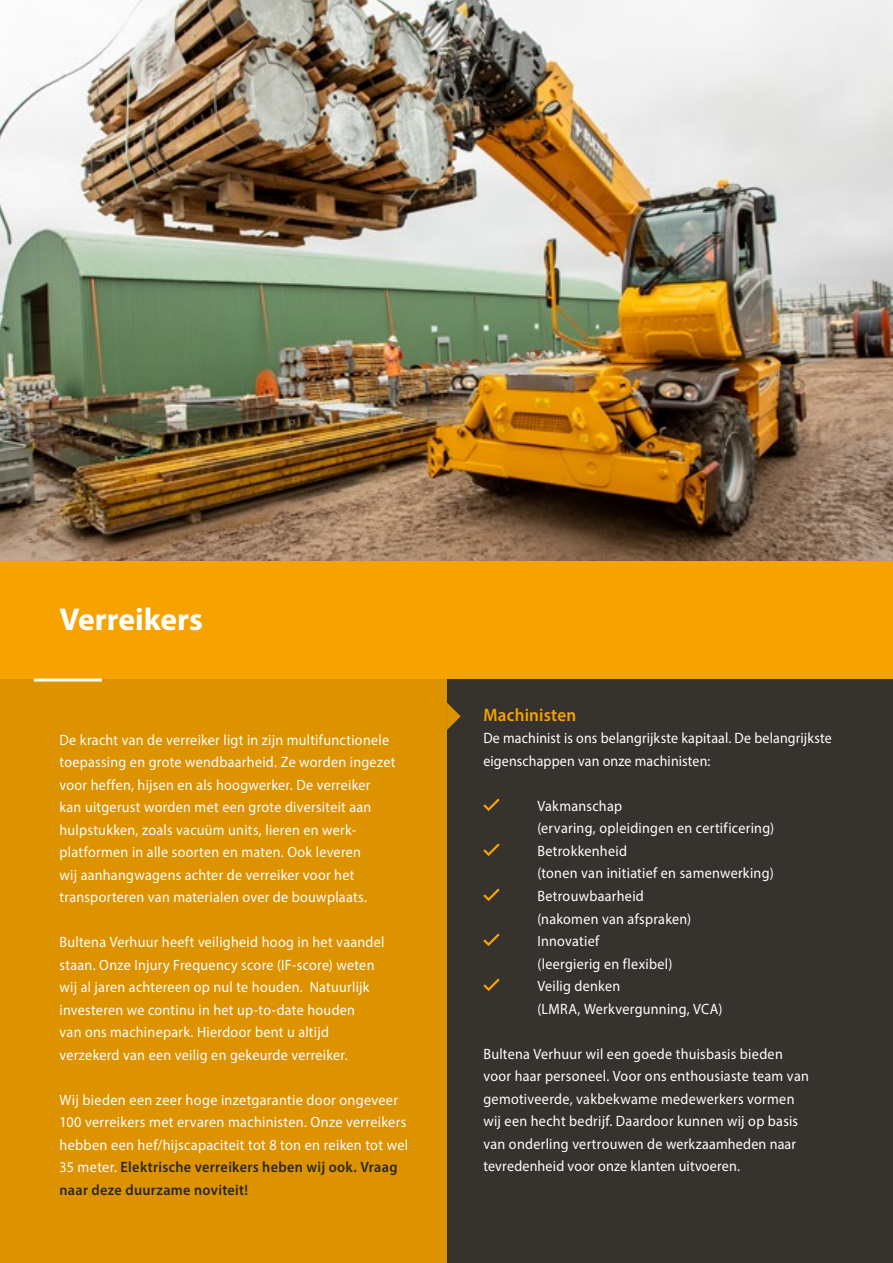
<style>
.page{position:relative;width:893px;height:1263px;background:#fff}
.page>*{position:absolute;margin:0;border:0;box-sizing:border-box;transform-origin:0 0}
.t1{font:700 31.65px "Myriad Pro";letter-spacing:-.005em;color:#fff}
.t2{font:600 18px "Myriad Pro";letter-spacing:.015em;color:#f6a200;scale:.95 1}
.t3{font:15px/22.5px "Myriad Pro";letter-spacing:.02em;color:#fff;scale:.94 1}
.t4{font:15px/22.5px "Myriad Pro";letter-spacing:.02em;color:#fff;scale:.95 1}
.t5{font:15px/22.5px "Myriad Pro";letter-spacing:.02em;color:#fff;scale:.93 1}
.s1{font-weight:600;color:#282827}
</style>
<div class="page">
<img style="left:0;top:0;width:893px;height:562px">
<div style="left:0;top:562px;width:893px;height:701px;background:#f6a200"></div>
<div style="left:447px;top:680px;width:446px;height:583px;background:#36322e"></div>
<div style="left:0;top:680px;width:447px;height:583px;background:#dd9200"></div>
<hr style="left:34px;top:678px;width:68px;height:3px;background:#fff">
<svg style="left:483px;top:799px;width:16px;height:12px"></svg>
<svg style="left:483px;top:844px;width:16px;height:12px"></svg>
<svg style="left:483px;top:889px;width:16px;height:12px"></svg>
<svg style="left:483px;top:934px;width:16px;height:12px"></svg>
<svg style="left:483px;top:979px;width:16px;height:12px"></svg>
<svg style="left:447px;top:703px;width:14px;height:27px"></svg>
<h1 class="t1" style="left:60px;top:599px;width:145px">Verreikers</h1>
<p class="t3" style="left:60px;top:728px;width:359px">De kracht van de verreiker ligt in zijn multifunctionele toepassing en grote wendbaarheid. Ze worden ingezet voor heffen, hijsen en als hoogwerker. De verreiker kan uitgerust worden met een grote diversiteit aan hulpstukken, zoals vacuüm units, lieren en werk&shy;platformen in alle soorten en maten. Ook leveren<br>wij aanhangwagens achter de verreiker voor het transporteren van materialen over de bouwplaats.</p>
<p class="t3" style="left:60px;top:931px;width:347px">Bultena Verhuur heeft veiligheid hoog in het vaandel staan. Onze Injury Frequency score (IF-score) weten wij al jaren achtereen op nul te houden. Natuurlijk investeren we continu in het up-to-date houden<br>van ons machinepark. Hierdoor bent u altijd verzekerd van een veilig en gekeurde verreiker.</p>
<p class="t4" style="left:60px;top:1088px;width:369px">Wij bieden een zeer hoge inzetgarantie door ongeveer 100 verreikers met ervaren machinisten. Onze verreikers hebben een hef/hijscapaciteit tot 8 ton en reiken tot wel 35 meter. <span class="s1">Elektrische verreikers heben wij ook. Vraag naar deze duurzame noviteit!</span></p>
<p class="t2" style="left:483px;top:703px;width:99px">Machinisten</p>
<p class="t5" style="left:483px;top:727px;width:376px">De machinist is ons belangrijkste kapitaal. De belangrijkste eigenschappen van onze machinisten:</p>
<p class="t3" style="left:537px;top:794px;width:253px">Vakmanschap<br>(ervaring, opleidingen en certificering)<br>Betrokkenheid<br>(tonen van initiatief en samenwerking)<br>Betrouwbaarheid<br>(nakomen van afspraken)<br>Innovatief<br>(leergierig en flexibel)<br>Veilig denken<br>(LMRA, Werkvergunning, VCA)</p>
<p class="t3" style="left:483px;top:1042px;width:348px">Bultena Verhuur wil een goede thuisbasis bieden voor haar personeel. Voor ons enthousiaste team van gemotiveerde, vakbekwame medewerkers vormen wij een hecht bedrijf. Daardoor kunnen wij op basis van onderling vertrouwen de werkzaamheden naar tevredenheid voor onze klanten uitvoeren.</p>
</div>
